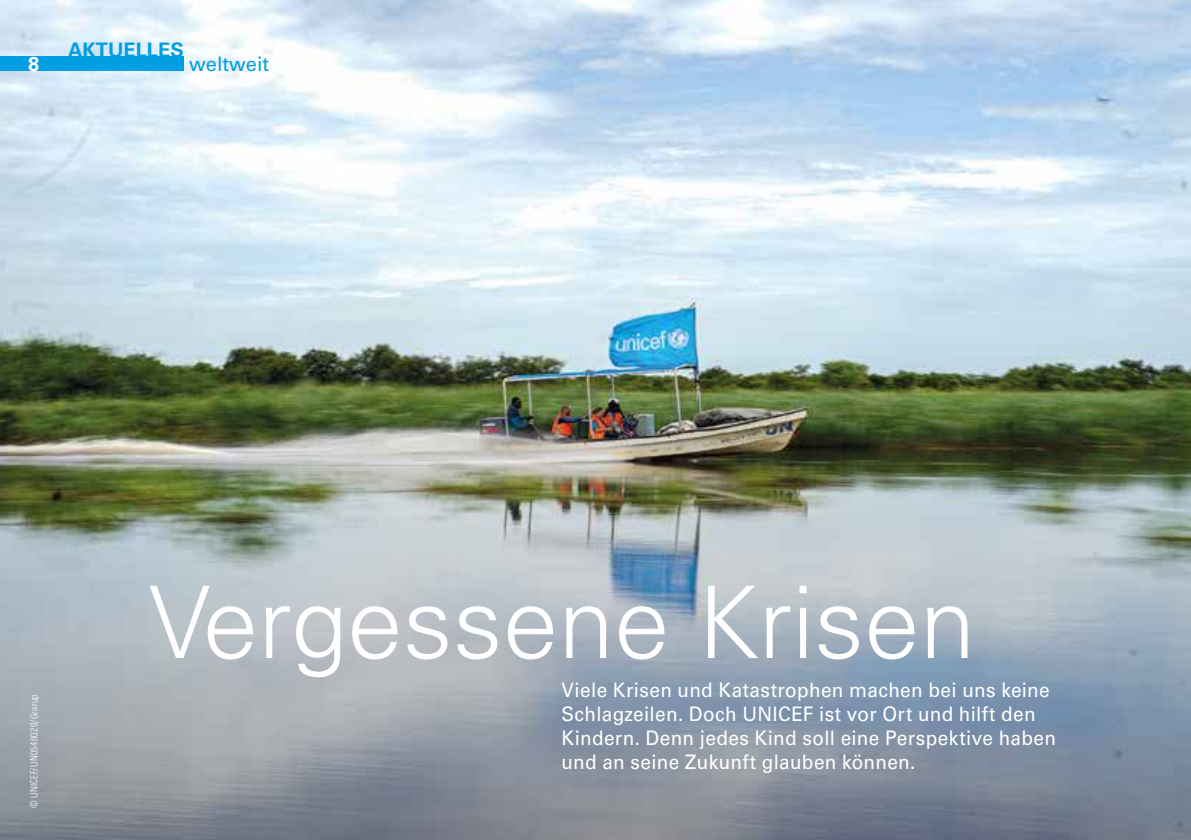
<style>
.page{position:relative;width:1191px;height:840px;background:#fff}
.page>*{position:absolute;margin:0;border:0;box-sizing:border-box;transform-origin:0 0}
.t1{font:300 100px "Univers LT Std";color:#fff}
.t2{font:20px/24px "Univers LT Std";letter-spacing:.02em;color:#fff;scale:.95 1}
.t3{font:700 20px "Univers LT Std";color:#009fe3}
.t4{font:20px "Univers LT Std";color:#009fe3}
.t5{font:700 20px "Univers LT Std";color:#fff}
.t6{font:300 condensed 10px "Univers LT Std";letter-spacing:.035em;color:#fff;scale:.95 1}
</style>
<div class="page">
<img style="left:0;top:0;width:1191px;height:839px">
<div style="left:0;top:57px;width:184px;height:14px;background:#009fe3"></div>
<svg style="left:1190px;top:57px;width:1px;height:14px"></svg>
<p class="t3" style="left:68px;top:38px;width:117px">AKTUELLES</p>
<p class="t5" style="left:28px;top:52px;width:13px">8</p>
<p class="t4" style="left:189px;top:52px;width:82px">weltweit</p>
<p class="t6" style="left:28px;top:807px;width:120px;rotate:-90deg">© UNICEF/UN0548029/Grarup</p>
<h1 class="t1" style="left:149px;top:562px;width:828px">Vergessene Krisen</h1>
<p class="t2" style="left:561px;top:677px;width:522px">Viele Krisen und Katastrophen machen bei uns keine Schlagzeilen. Doch UNICEF ist vor Ort und hilft den Kindern. Denn jedes Kind soll eine Perspektive haben und an seine Zukunft glauben können.</p>
</div>
